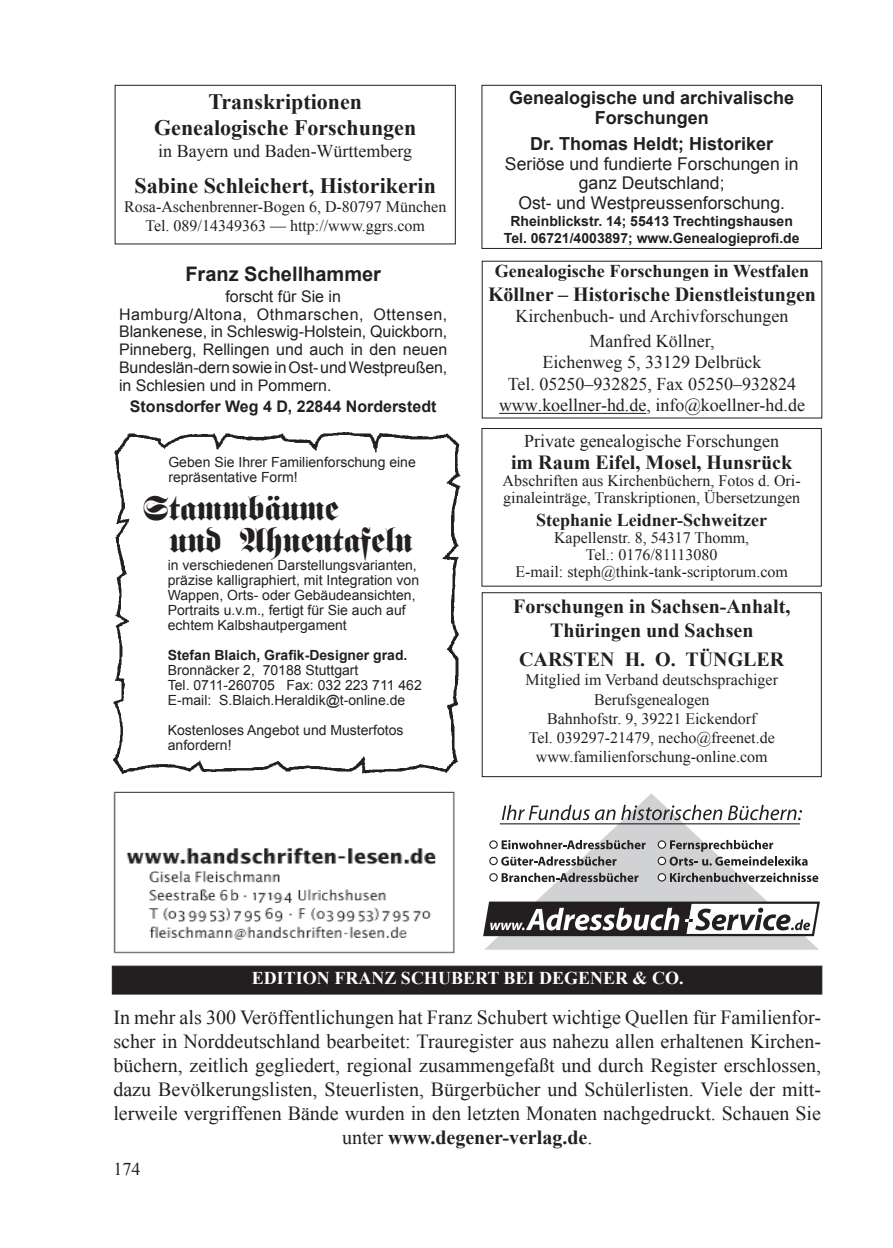
<style>
.page{position:relative;width:893px;height:1248px;background:#fff}
.page>*{position:absolute;margin:0;border:0;box-sizing:border-box;transform-origin:0 0}
.t1{font:36px/32px "Fette Fra D";color:#231f20}
.t2{font:700 22px/26.4px "Times New Roman";color:#231f20;text-align:center}
.t3{font:20px/24px "Times New Roman";color:#231f20;text-align:center}
.t4{font:700 20px/24px "Times New Roman";color:#231f20;text-align:center}
.t5{font:700 20px "Arial";color:#231f20}
.t6{font:18px/21.6px "Times New Roman";color:#231f20;text-align:center}
.t7{font:700 18px/20px "Arial";color:#231f20;text-align:center}
.t8{font:700 18px "Times New Roman";color:#231f20}
.t9{font:700 18px "Times New Roman";color:#fff}
.t10{font:17.6px/19.6px "Arial";color:#231f20;text-align:center}
.t11{font:16px/19.2px "Times New Roman";color:#231f20;text-align:center}
.t12{font:16px/17.8px "Arial";color:#231f20}
.t13{font:700 16px "Arial";color:#231f20}
.t14{font:14px/15px "Arial";color:#231f20}
.t15{font:700 14px/16.8px "Arial";color:#231f20;text-align:center}
.s1{font-weight:700}
</style>
<div class="page">
<img style="left:113px;top:791px;width:342px;height:163px">
<div style="left:482px;top:85px;width:340px;height:164px;border:1px solid #231f20"></div>
<hr style="left:499px;top:413px;width:147px;height:1px;background:#231f20">
<img style="left:113px;top:432px;width:348px;height:342px">
<div style="left:115px;top:85px;width:341px;height:159px;border:1px solid #231f20"></div>
<div style="left:482px;top:592px;width:340px;height:184px;border:1px solid #231f20"></div>
<div style="left:482px;top:428px;width:340px;height:158px;border:1px solid #231f20"></div>
<svg style="left:485px;top:793px;width:334px;height:156px"></svg>
<svg style="left:483px;top:900px;width:337px;height:37px"></svg>
<svg style="left:502px;top:804px;width:220px;height:16px"></svg>
<svg style="left:728px;top:804px;width:74px;height:16px"></svg>
<hr style="left:500px;top:823px;width:300px;height:1px;background:#231f20">
<svg style="left:502px;top:839px;width:144px;height:10px"></svg>
<svg style="left:501px;top:856px;width:115px;height:9px"></svg>
<svg style="left:502px;top:872px;width:136px;height:10px"></svg>
<div style="left:490px;top:840px;width:7px;height:8px;background:#fff;border-radius:50%"></div>
<div style="left:489px;top:840px;width:9px;height:8px;border:1px solid #231f20;border-radius:50%"></div>
<div style="left:490px;top:873px;width:7px;height:7px;background:#fff;border-radius:50%"></div>
<div style="left:489px;top:873px;width:9px;height:8px;border:1px solid #231f20;border-radius:50%"></div>
<svg style="left:490px;top:857px;width:7px;height:7px"></svg>
<div style="left:489px;top:856px;width:9px;height:9px;border:1px solid #231f20;border-radius:50%"></div>
<svg style="left:670px;top:839px;width:138px;height:26px"></svg>
<svg style="left:670px;top:872px;width:148px;height:10px"></svg>
<div style="left:658px;top:840px;width:7px;height:8px;background:#fff;border-radius:50%"></div>
<div style="left:658px;top:840px;width:8px;height:8px;border:1px solid #231f20;border-radius:50%"></div>
<div style="left:658px;top:873px;width:7px;height:7px;background:#fff;border-radius:50%"></div>
<div style="left:658px;top:873px;width:8px;height:8px;border:1px solid #231f20;border-radius:50%"></div>
<div style="left:658px;top:857px;width:7px;height:7px;background:#fff;border-radius:50%"></div>
<div style="left:658px;top:856px;width:8px;height:9px;border:1px solid #231f20;border-radius:50%"></div>
<div style="left:112px;top:965px;width:710px;height:29px;background:#231f20;border:1px solid #231f20"></div>
<p class="t2" style="left:154px;top:88px;width:264px">Transkriptionen<br>Genealogische Forschungen</p>
<p class="t6" style="left:158px;top:140px;width:256px">in Bayern und Baden-Württemberg</p>
<p class="t2" style="left:135px;top:172px;width:303px">Sabine Schleichert, Historikerin</p>
<p class="t11" style="left:124px;top:197px;width:324px">Rosa-Aschenbrenner-Bogen 6, D-80797 München<br>Tel. 089/14349363 — http://www.ggrs.com</p>
<p class="t5" style="left:185px;top:261px;width:197px">Franz Schellhammer</p>
<p class="t12" style="left:119px;top:287px;width:330px;text-indent:106px">forscht für Sie in Hamburg/Altona, Othmarschen, Ottensen, Blankenese, in Schleswig-Holstein, Quickborn, Pinneberg, Rellingen und auch in den neuen Bundeslän-dern sowie in Ost- und Westpreußen, in Schlesien und in Pommern.</p>
<p class="t13" style="left:130px;top:395px;width:308px">Stonsdorfer Weg 4 D, 22844 Norderstedt</p>
<p class="t14" style="left:168px;top:455px;width:249px">Geben Sie Ihrer Familienforschung eine repräsentative Form!</p>
<h1 class="t1" style="left:170px;top:492px;width:245px;text-indent:-27px">Stammbäume<br>und Ahnentafeln</h1>
<p class="t14" style="left:168px;top:557px;width:253px">in verschiedenen Darstellungsvarianten, präzise kalligraphiert, mit Integration von Wappen, Orts- oder Gebäudeansichten, Portraits u.v.m., fertigt für Sie auch auf echtem Kalbshautpergament</p>
<p class="t15" style="left:168px;top:647px;width:241px">Stefan Blaich, Grafik-Designer grad.</p>
<p class="t14" style="left:168px;top:662px;width:256px">Bronnäcker 2, 70188 Stuttgart<br>Tel. 0711-260705 Fax: 032 223 711 462<br>E-mail: S.Blaich.Heraldik@t-online.de</p>
<p class="t14" style="left:168px;top:722px;width:237px">Kostenloses Angebot und Musterfotos anfordern!</p>
<p class="t7" style="left:509px;top:88px;width:287px">Genealogische und archivalische<br>Forschungen</p>
<p class="t7" style="left:530px;top:134px;width:245px">Dr. Thomas Heldt; Historiker</p>
<p class="t10" style="left:505px;top:154px;width:295px">Seriöse und fundierte Forschungen in ganz Deutschland;<br>Ost- und Westpreussenforschung.</p>
<p class="t15" style="left:504px;top:213px;width:297px">Rheinblickstr. 14; 55413 Trechtingshausen<br>Tel. 06721/4003897; www.Genealogieprofi.de</p>
<p class="t8" style="left:495px;top:258px;width:316px">Genealogische Forschungen in Westfalen</p>
<p class="t4" style="left:488px;top:281px;width:329px">Köllner – Historische Dienstleistungen</p>
<p class="t6" style="left:515px;top:303px;width:274px;line-height:24.4px">Kirchenbuch- und Archivforschungen<br>Manfred Köllner,</p>
<p class="t6" style="left:499px;top:351px;width:307px">Eichenweg 5, 33129 Delbrück<br>Tel. 05250–932825, Fax 05250–932824 www.koellner-hd.de, info@koellner-hd.de</p>
<p class="t6" style="left:524px;top:430px;width:256px">Private genealogische Forschungen</p>
<p class="t4" style="left:511px;top:449px;width:283px">im Raum Eifel, Mosel, Hunsrück</p>
<p class="t11" style="left:503px;top:472px;width:300px;line-height:17px;text-align:left">Abschriften aus Kirchenbüchern, Fotos d. Ori&shy;ginaleinträge, Transkriptionen, Übersetzungen</p>
<p class="t8" style="left:536px;top:507px;width:232px">Stephanie Leidner-Schweitzer</p>
<p class="t11" style="left:515px;top:528px;width:274px;line-height:17px">Kapellenstr. 8, 54317 Thomm,<br>Tel.: 0176/81113080<br>E-mail: steph@think-tank-scriptorum.com</p>
<p class="t4" style="left:513px;top:593px;width:279px">Forschungen in Sachsen-Anhalt,<br>Thüringen und Sachsen</p>
<p class="t4" style="left:519px;top:647px;width:267px">CARSTEN H. O. TÜNGLER</p>
<p class="t11" style="left:525px;top:670px;width:254px">Mitglied im Verband deutschsprachiger Berufsgenealogen<br>Bahnhofstr. 9, 39221 Eickendorf<br>Tel. 039297-21479, necho@freenet.de www.familienforschung-online.com</p>
<p class="t9" style="left:252px;top:965px;width:433px">EDITION FRANZ SCHUBERT BEI DEGENER &amp; CO.</p>
<p class="t3" style="left:113px;top:1004px;width:709px">In mehr als 300 Veröffentlichungen hat Franz Schubert wichtige Quellen für Familienfor&shy;scher in Norddeutschland bearbeitet: Trauregister aus nahezu allen erhaltenen Kirchen&shy;büchern, zeitlich gegliedert, regional zusammengefaßt und durch Register erschlossen, dazu Bevölkerungslisten, Steuerlisten, Bürgerbücher und Schülerlisten. Viele der mitt&shy;lerweile vergriffenen Bände wurden in den letzten Monaten nachgedruckt. Schauen Sie unter <span class="s1">www.degener-verlag.de</span>.</p>
<p class="t6" style="left:113px;top:1158px;width:28px">174</p>
</div>
